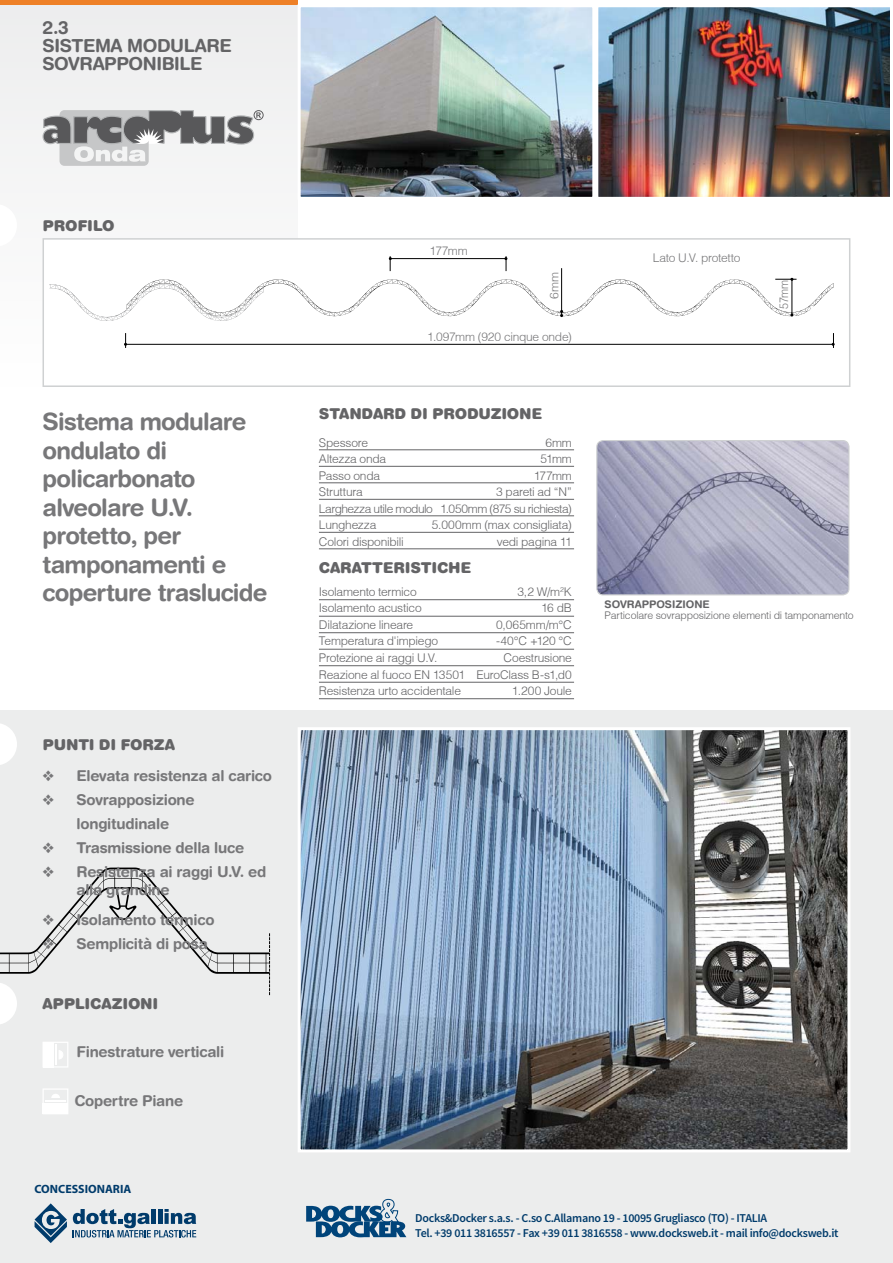
<style>
.page{position:relative;width:893px;height:1263px;background:#fff}
.page>*{position:absolute;margin:0;border:0;box-sizing:border-box;transform-origin:0 0}
.t1{font:700 24px/28.5px "Helvetica Rounded";letter-spacing:-.03em;color:#777779}
.t2{font:700 18px/18px "Helvetica Rounded";letter-spacing:-.025em;color:#646466}
.t3{font:700 15px/24px "Helvetica Rounded";letter-spacing:-.015em;color:#777779;text-align:center}
.t4{font:900 15px "Helvetica Rounded";letter-spacing:-.015em;color:#646466}
.t5{font:300 12px/16.5px "Helvetica";letter-spacing:-.02em;color:#646466;text-align:justify}
.t6{font:600 12px/15px "Source Sans Pro";letter-spacing:-.025em;color:#003b6b}
.t7{font:300 12px "Helvetica";letter-spacing:-.025em;color:#777779}
.t8{font:700 12px "Myriad Pro";color:#003b6b}
.t9{font:300 12px "Helvetica";letter-spacing:-.025em;color:#777779;scale:.9 1}
.t10{font:300 10.5px "Helvetica";letter-spacing:-.015em;color:#646466}
.t11{font:700 10.5px "Helvetica Rounded";color:#646466}
</style>
<div class="page">
<div style="left:0;top:4px;width:298px;height:404px;background:#f3f4f4"></div>
<div style="left:0;top:710px;width:893px;height:553px;background:#eceded"></div>
<hr style="left:0;top:0;width:298px;height:4px;background:#ee8027">
<div style="left:43px;top:239px;width:807px;height:147px;background:#fff"></div>
<div style="left:43px;top:238px;width:807px;height:149px;border:2px solid #cfd1d2"></div>
<svg style="left:0;top:205px;width:17px;height:41px"></svg>
<svg style="left:0;top:724px;width:17px;height:41px"></svg>
<hr style="left:126px;top:344px;width:707px;height:1px;background:#000">
<svg style="left:124px;top:333px;width:3px;height:15px"></svg>
<svg style="left:832px;top:333px;width:3px;height:15px"></svg>
<svg style="left:43px;top:1042px;width:25px;height:25px"></svg>
<svg style="left:43px;top:1089px;width:25px;height:25px"></svg>
<img style="left:597px;top:441px;width:252px;height:154px;border-radius:6px">
<div style="left:596px;top:440px;width:253px;height:155px;border:1px solid #cfd1d2;border-radius:6px"></div>
<img style="left:599px;top:8px;width:290px;height:188px">
<div style="left:595px;top:4px;width:298px;height:196px;border:3px solid #fff"></div>
<img style="left:302px;top:8px;width:289px;height:188px">
<div style="left:298px;top:4px;width:297px;height:196px;border:3px solid #fff"></div>
<img style="left:302px;top:731px;width:544px;height:417px">
<div style="left:298px;top:727px;width:552px;height:425px;border:3px solid #fff"></div>
<svg style="left:49px;top:256px;width:785px;height:65px"></svg>
<svg style="left:0;top:867px;width:270px;height:157px"></svg>
<svg style="left:35px;top:1203px;width:32px;height:40px"></svg>
<svg style="left:73px;top:1209px;width:123px;height:28px"></svg>
<svg style="left:306px;top:1199px;width:100px;height:38px"></svg>
<svg style="left:42px;top:110px;width:222px;height:56px"></svg>
<hr style="left:319px;top:450px;width:255px;height:1px;background:#646466">
<hr style="left:319px;top:466px;width:255px;height:1px;background:#646466">
<hr style="left:319px;top:483px;width:255px;height:1px;background:#646466">
<hr style="left:319px;top:499px;width:255px;height:1px;background:#646466">
<hr style="left:319px;top:516px;width:255px;height:1px;background:#646466">
<hr style="left:319px;top:532px;width:255px;height:1px;background:#646466">
<hr style="left:319px;top:549px;width:255px;height:1px;background:#646466">
<hr style="left:319px;top:599px;width:255px;height:1px;background:#646466">
<hr style="left:319px;top:616px;width:255px;height:1px;background:#646466">
<hr style="left:319px;top:632px;width:255px;height:1px;background:#646466">
<hr style="left:319px;top:649px;width:255px;height:1px;background:#646466">
<hr style="left:319px;top:665px;width:255px;height:1px;background:#646466">
<hr style="left:319px;top:682px;width:255px;height:1px;background:#646466">
<hr style="left:319px;top:698px;width:255px;height:1px;background:#646466">
<h2 class="t2" style="left:43px;top:21px;width:191px">2.3<br>SISTEMA MODULARE<br>SOVRAPPONIBILE</h2>
<p class="t4" style="left:43px;top:220px;width:74px">PROFILO</p>
<h1 class="t1" style="left:43px;top:409px;width:227px">Sistema modulare ondulato di policarbonato alveolare U.V. protetto, per tamponamenti e coperture traslucide</h1>
<p class="t4" style="left:43px;top:739px;width:134px">PUNTI DI FORZA</p>
<p class="t3" style="left:43px;top:765px;width:231px">❖ Elevata resistenza al carico</p>
<p class="t3" style="left:43px;top:789px;width:154px">❖ Sovrapposizione longitudinale</p>
<p class="t3" style="left:43px;top:837px;width:203px">❖ Trasmissione della luce</p>
<p class="t3" style="left:77px;top:864px;width:191px;line-height:18px;text-align:left;text-indent:-34px">❖ Resistenza ai raggi U.V. ed alla grandine</p>
<p class="t3" style="left:43px;top:909px;width:174px">❖ Isolamento termico</p>
<p class="t3" style="left:43px;top:933px;width:167px">❖ Semplicità di posa</p>
<p class="t4" style="left:43px;top:998px;width:117px">APPLICAZIONI</p>
<p class="t3" style="left:77px;top:1041px;width:149px">Finestrature verticali</p>
<p class="t3" style="left:74px;top:1090px;width:110px">Copertre Piane</p>
<p class="t8" style="left:35px;top:1185px;width:98px">CONCESSIONARIA</p>
<p class="t7" style="left:430px;top:247px;width:40px">177mm</p>
<p class="t7" style="left:550px;top:299px;width:28px;rotate:-90deg">6mm</p>
<p class="t7" style="left:427px;top:333px;width:146px">1.097mm (920 cinque onde)</p>
<p class="t4" style="left:319px;top:408px;width:225px">STANDARD DI PRODUZIONE</p>
<p class="t5" style="left:319px;top:435px;width:51px">Spessore</p>
<p class="t5" style="left:545px;top:435px;width:28px">6mm</p>
<p class="t5" style="left:319px;top:452px;width:69px">Altezza onda</p>
<p class="t5" style="left:540px;top:452px;width:33px">51mm</p>
<p class="t5" style="left:319px;top:468px;width:63px">Passo onda</p>
<p class="t5" style="left:534px;top:468px;width:40px">177mm</p>
<p class="t5" style="left:319px;top:485px;width:45px">Struttura</p>
<p class="t5" style="left:319px;top:485px;width:255px;text-indent:177px">3 pareti ad “N” Larghezza utile modulo 1.050mm (875 su richiesta)<br>Lunghezza</p>
<p class="t5" style="left:432px;top:518px;width:142px">5.000mm (max consigliata)</p>
<p class="t5" style="left:319px;top:534px;width:86px">Colori disponibili</p>
<p class="t5" style="left:497px;top:534px;width:77px">vedi pagina 11</p>
<p class="t5" style="left:319px;top:584px;width:99px">Isolamento termico</p>
<p class="t5" style="left:517px;top:584px;width:56px">3,2 W/m<sup>2</sup>K</p>
<p class="t5" style="left:319px;top:601px;width:104px">Isolamento acustico</p>
<p class="t5" style="left:541px;top:601px;width:32px">16 dB</p>
<p class="t5" style="left:319px;top:617px;width:96px">Dilatazione lineare</p>
<p class="t5" style="left:496px;top:617px;width:77px">0,065mm/m°C</p>
<p class="t5" style="left:319px;top:634px;width:121px">Temperatura d'impiego</p>
<p class="t5" style="left:496px;top:634px;width:77px">-40°C +120 °C</p>
<p class="t5" style="left:319px;top:650px;width:120px">Protezione ai raggi U.V.</p>
<p class="t4" style="left:319px;top:562px;width:154px">CARATTERISTICHE</p>
<p class="t5" style="left:319px;top:650px;width:255px;line-height:17.2px;text-align:right">Coestrusione<br>Reazione al fuoco EN 13501 EuroClass B-s1,d0</p>
<p class="t5" style="left:319px;top:683px;width:144px">Resistenza urto accidentale</p>
<p class="t5" style="left:512px;top:683px;width:62px">1.200 Joule</p>
<p class="t7" style="left:653px;top:253px;width:89px">Lato U.V. protetto</p>
<p class="t9" style="left:780px;top:309px;width:34px;rotate:-90deg">57mm</p>
<p class="t11" style="left:605px;top:600px;width:107px">SOVRAPPOSIZIONE</p>
<p class="t10" style="left:605px;top:611px;width:251px">Particolare sovrapposizione elementi di tamponamento</p>
<p class="t6" style="left:415px;top:1212px;width:425px">Docks&amp;Docker s.a.s. - C.so C.Allamano 19 - 10095 Grugliasco (TO) - ITALIA<br>Tel. +39 011 3816557 - Fax +39 011 3816558 - www.docksweb.it - mail info@docksweb.it</p>
</div>
